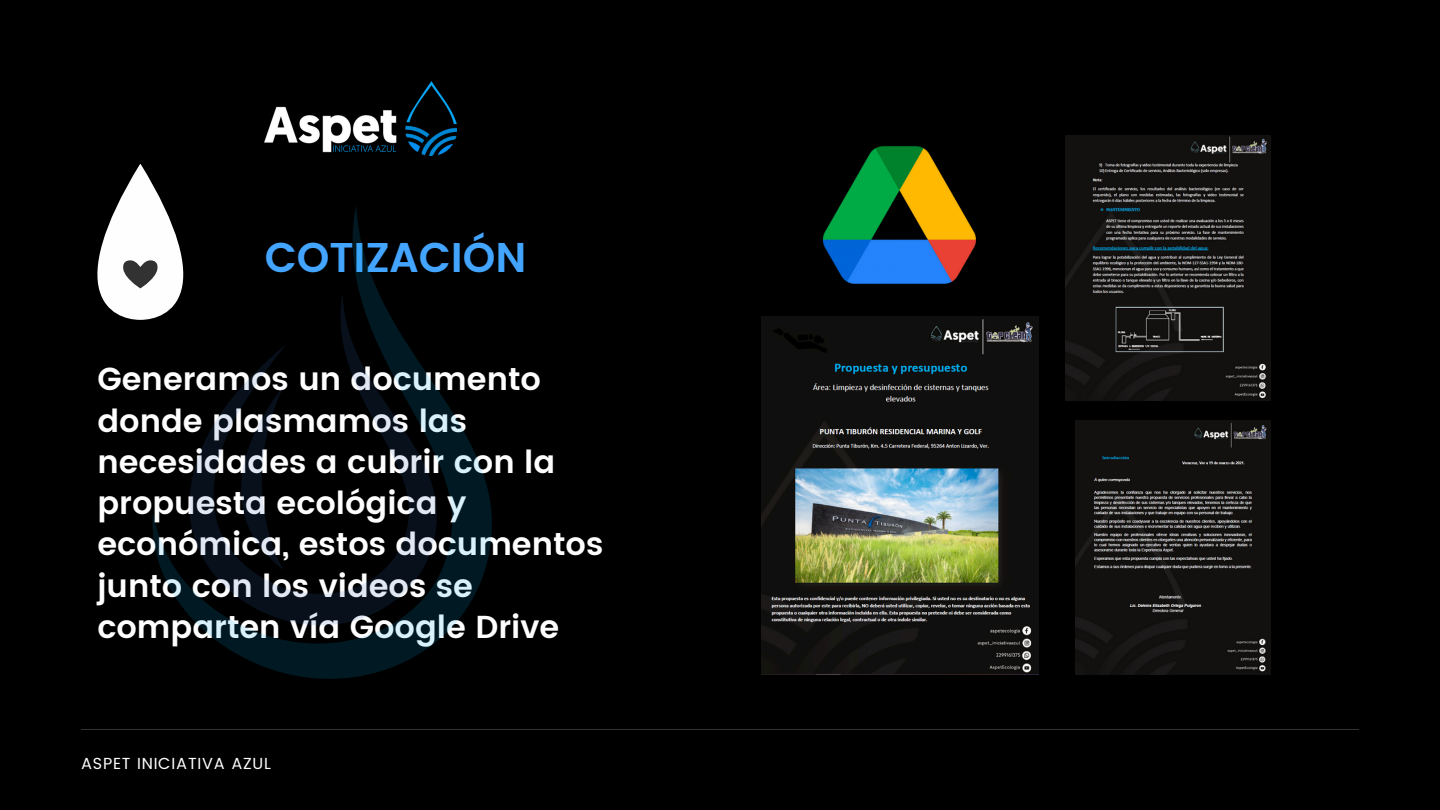
<style>
.page{position:relative;width:1440px;height:810px;background:#000}
.page>*{position:absolute;margin:0;border:0;box-sizing:border-box;transform-origin:0 0}
.t1{font:600 41.5px "Poppins";color:#43a5ff}
.t2{font:600 31.8px/41.2px "Poppins";color:#fffefe}
.t3{font:16px "Poppins";letter-spacing:.05em;color:#fffefe}
</style>
<div class="page">
<hr style="left:81px;top:729px;width:1278px;height:1px;background:#323232">
<img style="left:265px;top:81px;width:192px;height:74px">
<img style="left:761px;top:317px;width:277px;height:357px">
<img style="left:1066px;top:136px;width:205px;height:264px">
<img style="left:1076px;top:421px;width:195px;height:253px">
<img style="left:822px;top:146px;width:155px;height:138px">
<svg style="left:97px;top:165px;width:66px;height:155px"></svg>
<svg style="left:153px;top:205px;width:339px;height:474px"></svg>
<svg style="left:188px;top:386px;width:96px;height:184px"></svg>
<p class="t1" style="left:265px;top:233px;width:263px">COTIZACIÓN</p>
<p class="t2" style="left:97px;top:359px;width:507px">Generamos un documento donde plasmamos las necesidades a cubrir con la propuesta ecológica y económica, estos documentos junto con los videos se comparten vía Google Drive</p>
<p class="t3" style="left:81px;top:754px;width:192px">ASPET INICIATIVA AZUL</p>
</div>
